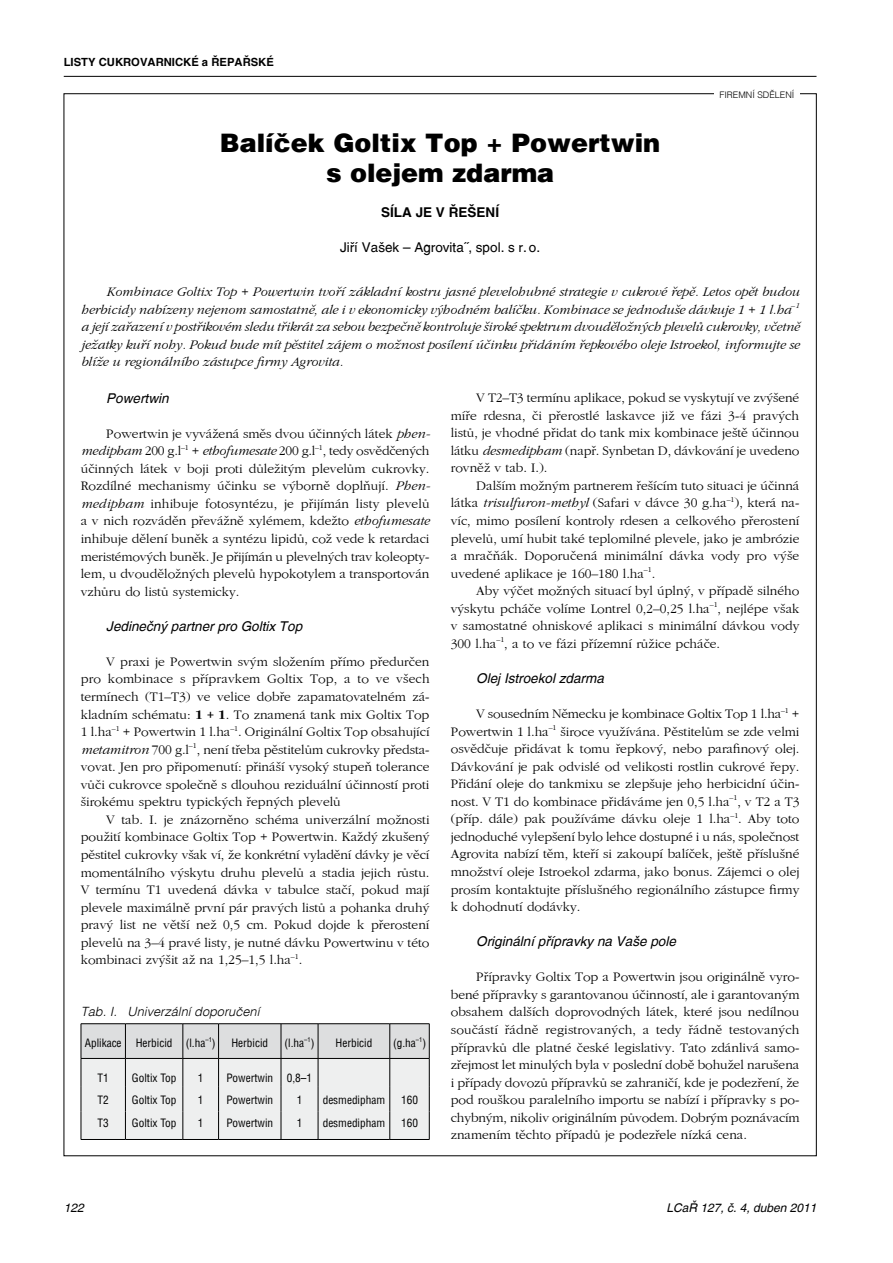
<style>
.page{position:relative;width:893px;height:1263px;background:#fff}
.page>*{position:absolute;margin:0;border:0;box-sizing:border-box;transform-origin:0 0}
.t1{font:25.5px/29.7px "Switzerland Black Plain";color:#000;text-align:center}
.t2{font:13.5px/17.5px "Gatineau";color:#000;text-align:justify}
.t3{font:italic 13.5px/17.5px "Gatineau";color:#000;text-align:justify}
.t4{font:italic 13.5px "Switzerland";color:#000}
.t5{font:13.5px "Switzerland Plain";color:#000}
.t6{font:700 13.5px "Switzerland";color:#000}
.t7{font:italic 300 12.75px "Switzerland";color:#000}
.t8{font:italic 12px "Switzerland";color:#000}
.t9{font:11.25px "Switzerland Condensed";color:#000}
.t10{font:700 11.25px "Switzerland";color:#000}
.t11{font:9px "Switzerland Light Plain";color:#000}
.s1{color:#fff}
.s2{font-style:italic}
.s3{font-weight:700}
</style>
<div class="page">
<hr style="left:64px;top:76px;width:752px;height:1px;background:#000">
<hr style="left:81px;top:1023px;width:44px;height:1px;background:#000">
<hr style="left:125px;top:1023px;width:58px;height:1px;background:#000">
<hr style="left:183px;top:1023px;width:36px;height:1px;background:#000">
<hr style="left:219px;top:1023px;width:62px;height:1px;background:#000">
<hr style="left:281px;top:1023px;width:37px;height:1px;background:#000">
<hr style="left:318px;top:1023px;width:72px;height:1px;background:#000">
<hr style="left:390px;top:1023px;width:39px;height:1px;background:#000">
<svg style="left:81px;top:1024px;width:349px;height:115px;background:#e1e2e2"></svg>
<hr style="left:81px;top:1139px;width:44px;height:1px;background:#000">
<hr style="left:125px;top:1139px;width:58px;height:1px;background:#000">
<hr style="left:183px;top:1139px;width:36px;height:1px;background:#000">
<hr style="left:219px;top:1139px;width:62px;height:1px;background:#000">
<hr style="left:281px;top:1139px;width:37px;height:1px;background:#000">
<hr style="left:318px;top:1139px;width:72px;height:1px;background:#000">
<hr style="left:390px;top:1139px;width:39px;height:1px;background:#000">
<p class="t10" style="left:64px;top:55px;width:212px">LISTY CUKROVARNICKÉ A ŘEPAŘSKÉ</p>
<p class="t11" style="left:719px;top:89px;width:82px">FIREMNÍ SDĚLENÍ <span class="s1">.</span></p>
<h1 class="t1" style="left:220px;top:127px;width:442px">Balíček Goltix Top + Powertwin s olejem zdarma</h1>
<p class="t6" style="left:381px;top:204px;width:119px">SÍLA JE V ŘEŠENÍ</p>
<p class="t5" style="left:340px;top:239px;width:202px">Jiří Vašek – Agrovita˝, spol. s r. o.</p>
<p class="t3" style="left:81px;top:283px;width:720px;text-indent:26px">Kombinace Goltix Top + Powertwin tvoří základní kostru jasné plevelohubné strategie v cukrové řepě. Letos opět budou herbicidy nabízeny nejenom samostatně, ale i v ekonomicky výhodném balíčku. Kombinace se jednoduše dávkuje 1 + 1 l.ha<sup>–1 </sup>a její zařazení v postřikovém sledu třikrát za sebou bezpečně kontroluje široké spektrum dvouděložných plevelů cukrovky, včetně ježatky kuří nohy. Pokud bude mít pěstitel zájem o možnost posílení účinku přidáním řepkového oleje Istroekol, informujte se blíže u regionálního zástupce firmy Agrovita.</p>
<p class="t4" style="left:106px;top:390px;width:64px">Powertwin</p>
<p class="t2" style="left:81px;top:425px;width:351px;text-indent:26px">Powertwin je vyvážená směs dvou účinných látek <span class="s2">phen&shy;medipham</span> 200 g.l<sup>–1</sup> + <span class="s2">ethofumesate</span> 200 g.l<sup>–1</sup>, tedy osvědčených účinných látek v boji proti důležitým plevelům cukrovky.<br>Rozdílné mechanismy účinku se výborně doplňují. <span class="s2">Phen&shy;medipham</span> inhibuje fotosyntézu, je přijímán listy plevelů a v nich rozváděn převážně xylémem, kdežto <span class="s2">ethofumesate </span>inhibuje dělení buněk a syntézu lipidů, což vede k retardaci meristémových buněk. Je přijímán u plevelných trav koleopty&shy;lem, u dvouděložných plevelů hypokotylem a transportován vzhůru do listů systemicky.</p>
<p class="t4" style="left:106px;top:618px;width:197px">Jedinečný partner pro Goltix Top</p>
<p class="t2" style="left:81px;top:653px;width:350px;text-indent:26px">V praxi je Powertwin svým složením přímo předurčen pro kombinace s přípravkem Goltix Top, a to ve všech termínech (T1–T3) ve velice dobře zapamatovatelném zá&shy;kladním schématu: <span class="s3">1 + 1</span>. To znamená tank mix Goltix Top 1 l.ha<sup>–1</sup> + Powertwin 1 l.ha<sup>–1</sup>. Originální Goltix Top obsahující <span class="s2">metamitron</span> 700 g.l<sup>–1</sup>, není třeba pěstitelům cukrovky předsta&shy;vovat. Jen pro připomenutí: přináší vysoký stupeň tolerance vůči cukrovce společně s dlouhou reziduální účinností proti širokému spektru typických řepných plevelů</p>
<p class="t2" style="left:81px;top:811px;width:350px;text-indent:26px">V tab. I. je znázorněno schéma univerzální možnosti použití kombinace Goltix Top + Powertwin. Každý zkušený pěstitel cukrovky však ví, že konkrétní vyladění dávky je věcí momentálního výskytu druhu plevelů a stadia jejich růstu.<br>V termínu T1 uvedená dávka v tabulce stačí, pokud mají plevele maximálně první pár pravých listů a pohanka druhý pravý list ne větší než 0,5 cm. Pokud dojde k přerostení plevelů na 3–4 pravé listy, je nutné dávku Powertwinu v této kombinaci zvýšit až na 1,25–1,5 l.ha<sup>–1</sup>.</p>
<p class="t7" style="left:81px;top:1003px;width:180px">Tab. I. Univerzální doporučení</p>
<p class="t9" style="left:85px;top:1035px;width:38px">Aplikace</p>
<p class="t9" style="left:136px;top:1035px;width:81px">Herbicid (l.ha<sup>–1</sup>)</p>
<p class="t9" style="left:231px;top:1035px;width:38px">Herbicid</p>
<p class="t9" style="left:285px;top:1035px;width:31px">(l.ha<sup>–1</sup>)</p>
<p class="t9" style="left:335px;top:1035px;width:38px">Herbicid</p>
<p class="t9" style="left:393px;top:1035px;width:35px">(g.ha<sup>–1</sup>)</p>
<p class="t9" style="left:98px;top:1071px;width:13px">T1</p>
<p class="t9" style="left:132px;top:1071px;width:46px">Goltix Top</p>
<p class="t9" style="left:198px;top:1071px;width:7px">1</p>
<p class="t9" style="left:226px;top:1071px;width:87px">Powertwin 0,8–1</p>
<p class="t9" style="left:98px;top:1093px;width:13px">T2</p>
<p class="t9" style="left:132px;top:1093px;width:46px">Goltix Top</p>
<p class="t9" style="left:198px;top:1093px;width:7px">1</p>
<p class="t9" style="left:226px;top:1093px;width:48px">Powertwin</p>
<p class="t9" style="left:297px;top:1093px;width:7px">1</p>
<p class="t9" style="left:323px;top:1093px;width:64px">desmedipham</p>
<p class="t9" style="left:401px;top:1093px;width:18px">160</p>
<p class="t9" style="left:98px;top:1116px;width:13px">T3</p>
<p class="t9" style="left:132px;top:1116px;width:46px">Goltix Top</p>
<p class="t9" style="left:198px;top:1116px;width:7px">1</p>
<p class="t9" style="left:226px;top:1116px;width:48px">Powertwin</p>
<p class="t9" style="left:297px;top:1116px;width:7px">1</p>
<p class="t9" style="left:323px;top:1116px;width:64px">desmedipham</p>
<p class="t9" style="left:401px;top:1116px;width:18px">160</p>
<p class="t2" style="left:451px;top:389px;width:350px;text-indent:26px">V T2–T3 termínu aplikace, pokud se vyskytují ve zvýšené míře rdesna, či přerostlé laskavce již ve fázi 3-4 pravých listů, je vhodné přidat do tank mix kombinace ještě účinnou látku <span class="s2">desmedipham</span> (např. Synbetan D, dávkování je uvedeno rovněž v tab. I.).</p>
<p class="t2" style="left:451px;top:477px;width:350px;text-indent:26px">Dalším možným partnerem řešícím tuto situaci je účinná látka <span class="s2">trisulfuron-methyl</span> (Safari v dávce 30 g.ha<sup>–1</sup>), která na&shy;víc, mimo posílení kontroly rdesen a celkového přerostení plevelů, umí hubit také teplomilné plevele, jako je ambrózie a mračňák. Doporučená minimální dávka vody pro výše uvedené aplikace je 160–180 l.ha<sup>–1</sup>.</p>
<p class="t2" style="left:451px;top:582px;width:350px;text-indent:26px">Aby výčet možných situací byl úplný, v případě silného výskytu pcháče volíme Lontrel 0,2–0,25 l.ha<sup>–1</sup>, nejlépe však v samostatné ohniskové aplikaci s minimální dávkou vody 300 l.ha<sup>–1</sup>, a to ve fázi přízemní růžice pcháče.</p>
<p class="t4" style="left:476px;top:670px;width:129px">Olej Istroekol zdarma</p>
<p class="t2" style="left:451px;top:705px;width:350px;text-indent:26px">V sousedním Německu je kombinace Goltix Top 1 l.ha<sup>–1</sup> + Powertwin 1 l.ha<sup>–1</sup> široce využívána. Pěstitelům se zde velmi osvědčuje přidávat k tomu řepkový, nebo parafinový olej.<br>Dávkování je pak odvislé od velikosti rostlin cukrové řepy.<br>Přidání oleje do tankmixu se zlepšuje jeho herbicidní účin&shy;nost. V T1 do kombinace přidáváme jen 0,5 l.ha<sup>–1</sup>, v T2 a T3 (příp. dále) pak používáme dávku oleje 1 l.ha<sup>–1</sup>. Aby toto jednoduché vylepšení bylo lehce dostupné i u nás, společnost Agrovita nabízí těm, kteří si zakoupí balíček, ještě příslušné množství oleje Istroekol zdarma, jako bonus. Zájemci o olej prosím kontaktujte příslušného regionálního zástupce firmy k dohodnutí dodávky.</p>
<p class="t4" style="left:476px;top:933px;width:201px">Originální přípravky na Vaše pole</p>
<p class="t2" style="left:451px;top:968px;width:350px;text-indent:26px">Přípravky Goltix Top a Powertwin jsou originálně vyro&shy;bené přípravky s garantovanou účinností, ale i garantovaným obsahem dalších doprovodných látek, které jsou nedílnou součástí řádně registrovaných, a tedy řádně testovaných přípravků dle platné české legislativy. Tato zdánlivá samo&shy;zřejmost let minulých byla v poslední době bohužel narušena i případy dovozů přípravků se zahraničí, kde je podezření, že pod rouškou paralelního importu se nabízí i přípravky s po&shy;chybným, nikoliv originálním původem. Dobrým poznávacím znamením těchto případů je podezřele nízká cena.</p>
<p class="t8" style="left:64px;top:1201px;width:22px">122</p>
<p class="t8" style="left:666px;top:1201px;width:152px">LCaŘ 127, č. 4, duben 2011</p>
</div>
